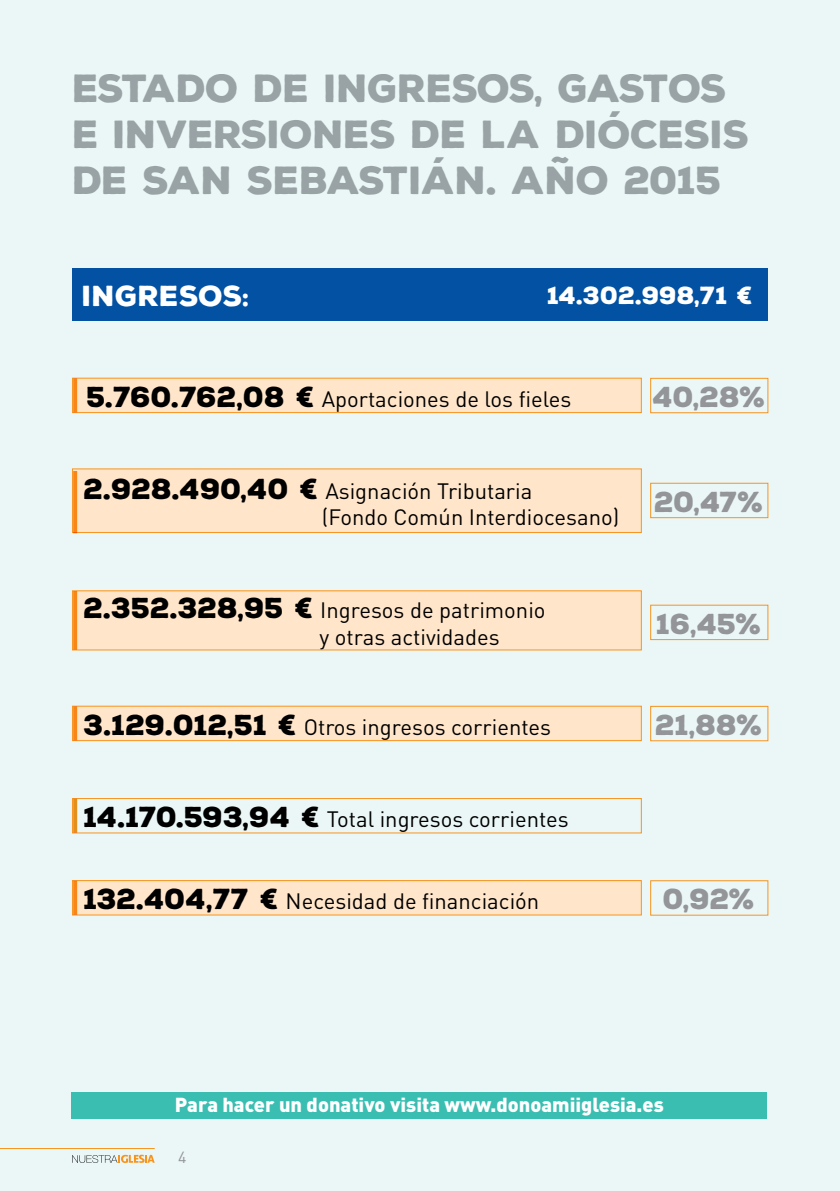
<style>
.page{position:relative;width:840px;height:1191px;background:#fff}
.page>*{position:absolute;margin:0;border:0;box-sizing:border-box;transform-origin:0 0}
.t1{font:900 38px/45.6px "Nexa Rust Sans";letter-spacing:-.01em;color:#a7a9ac}
.t2{font:900 28px "Nexa Rust Sans";color:#939598}
.t3{font:900 28px "Nexa Rust Sans";letter-spacing:.01em;color:#fff}
.t4{font:900 24px "Nexa Rust Sans";color:#fff}
.t5{font:22px/26.4px "DIN Pro";color:#000}
.t6{font:900 20px "DIN Pro";color:#fff}
.t7{font:16px "DIN Pro";color:#939598}
.s1{font-family:"Nexa Rust Sans";font-weight:900;font-size:28px}
</style>
<div class="page">
<div style="left:0;top:0;width:839px;height:1191px;background:#ebf7f7"></div>
<div style="left:72px;top:268px;width:695px;height:53px;background:#0251a3"></div>
<div style="left:650px;top:378px;width:117px;height:35px;border:1px solid #f7941e"></div>
<div style="left:650px;top:483px;width:117px;height:35px;border:1px solid #f7941e"></div>
<div style="left:650px;top:605px;width:117px;height:35px;border:1px solid #f7941e"></div>
<div style="left:650px;top:706px;width:117px;height:35px;border:1px solid #f7941e"></div>
<div style="left:650px;top:880px;width:117px;height:35px;border:1px solid #f7941e"></div>
<div style="left:71px;top:1092px;width:695px;height:27px;background:#3bbeb2"></div>
<svg style="left:72px;top:1154px;width:83px;height:9px"></svg>
<div style="left:72px;top:378px;width:569px;height:34px;background:#ffe6ca"></div>
<div style="left:72px;top:378px;width:569px;height:35px;border:1px solid #f7941e"></div>
<svg style="left:73px;top:378px;width:4px;height:34px"></svg>
<div style="left:72px;top:469px;width:569px;height:63px;background:#ffe6ca"></div>
<div style="left:72px;top:468px;width:569px;height:65px;border:1px solid #f7941e"></div>
<svg style="left:73px;top:471px;width:4px;height:62px"></svg>
<div style="left:72px;top:591px;width:569px;height:59px;background:#ffe6ca"></div>
<svg style="left:73px;top:591px;width:4px;height:58px"></svg>
<div style="left:72px;top:706px;width:569px;height:34px;background:#ffe6ca"></div>
<div style="left:72px;top:706px;width:569px;height:35px;border:1px solid #f7941e"></div>
<svg style="left:73px;top:706px;width:4px;height:34px"></svg>
<div style="left:72px;top:798px;width:569px;height:35px;border:1px solid #f7941e"></div>
<svg style="left:73px;top:799px;width:4px;height:33px"></svg>
<div style="left:72px;top:880px;width:569px;height:35px;background:#ffe6ca"></div>
<div style="left:72px;top:880px;width:569px;height:35px;border:1px solid #f7941e"></div>
<svg style="left:73px;top:881px;width:4px;height:33px"></svg>
<hr style="left:0;top:1148px;width:155px;height:1px;background:#f7941e">
<h1 class="t1" style="left:72px;top:66px;width:679px">ESTADO DE INGRESOS, GASTOS<br>E INVERSIONES DE LA DIÓCESIS<br>DE SAN SEBASTIÁN. AÑO 2015</h1>
<p class="t3" style="left:82px;top:277px;width:169px">INGRESOS:</p>
<p class="t4" style="left:547px;top:279px;width:207px">14.302.998,71 €</p>
<p class="t5" style="left:87px;top:384px;width:486px"><span class="s1">5.760.762,08 €</span> Aportaciones de los fieles</p>
<p class="t5" style="left:321px;top:476px;width:299px;text-indent:-238px"><span class="s1">2.928.490,40 €</span> Asignación Tributaria<br>(Fondo Común Interdiocesano)</p>
<p class="t5" style="left:319px;top:596px;width:227px;text-indent:-235px"><span class="s1">2.352.328,95 €</span> Ingresos de patrimonio y otras actividades</p>
<p class="t5" style="left:84px;top:712px;width:468px"><span class="s1">3.129.012,51 €</span> Otros ingresos corrientes</p>
<p class="t5" style="left:84px;top:805px;width:486px"><span class="s1">14.170.593,94 €</span> Total ingresos corrientes</p>
<p class="t5" style="left:84px;top:887px;width:456px"><span class="s1">132.404,77 €</span> Necesidad de financiación</p>
<p class="t2" style="left:652px;top:378px;width:115px">40,28%</p>
<p class="t2" style="left:654px;top:482px;width:111px">20,47%</p>
<p class="t2" style="left:656px;top:604px;width:107px">16,45%</p>
<p class="t2" style="left:655px;top:705px;width:109px">21,88%</p>
<p class="t2" style="left:662px;top:880px;width:94px">0,92%</p>
<p class="t6" style="left:175px;top:1091px;width:490px">Para hacer un donativo visita www.donoamiiglesia.es</p>
<p class="t7" style="left:178px;top:1146px;width:10px">4</p>
</div>
